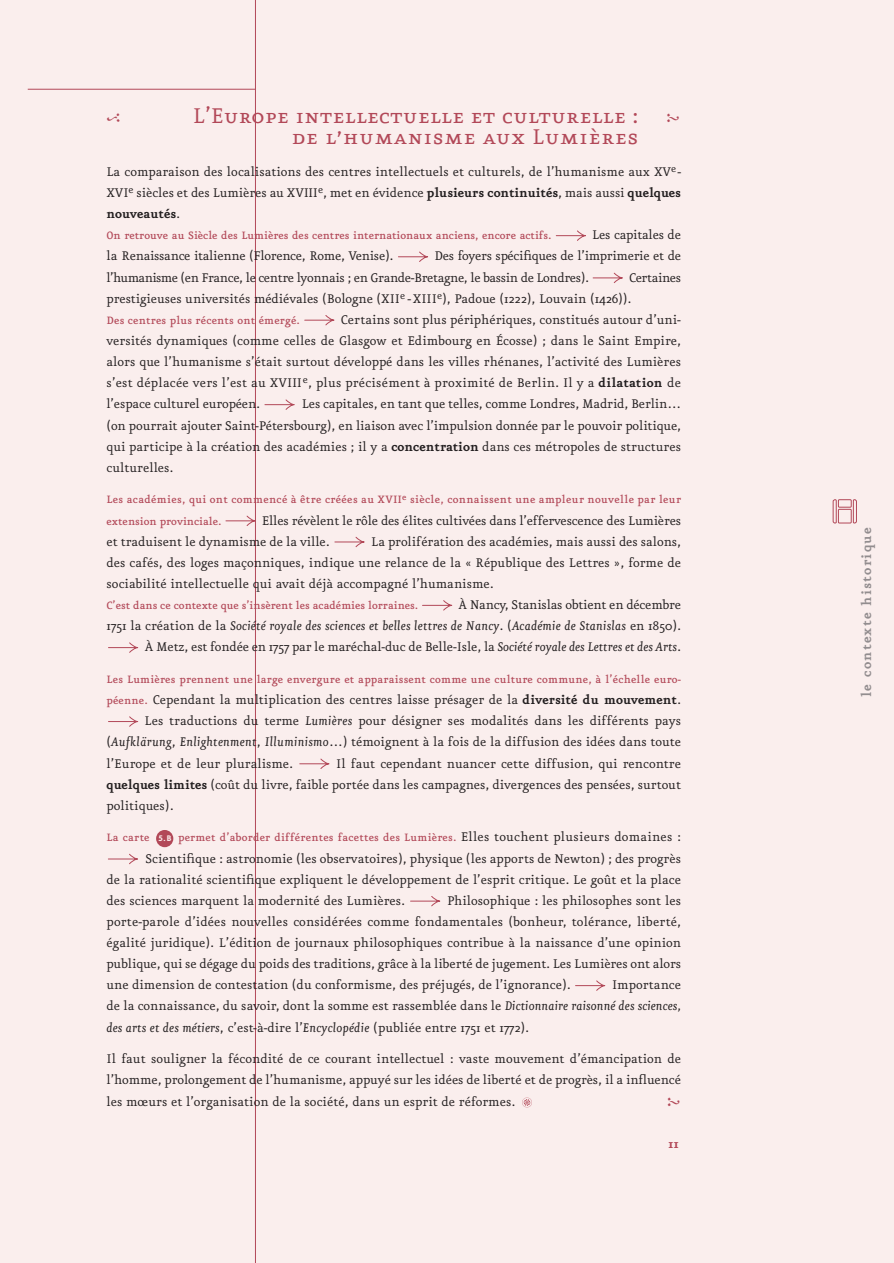
<style>
.page{position:relative;width:894px;height:1263px;background:#fff}
.page>*{position:absolute;margin:0;border:0;box-sizing:border-box;transform-origin:0 0}
.t1{font:25.5px/21px "Eureka Small Caps";color:#b24858;text-align:right}
.t2{font:700 15.75px "Eureka";letter-spacing:.075em;color:#928d8f}
.t3{font:15px/21.1px "Eureka";letter-spacing:-.005em;color:#231f20;text-align:justify}
.t4{font:15px/21.1px "Eureka";letter-spacing:-.025em;color:#231f20}
.t5{font:15px "Eureka Italic Osf";letter-spacing:.01em;color:#231f20}
.t6{font:700 15px "Eureka";color:#b24858}
.t7{font:500 12.75px/21.1px "Eureka";letter-spacing:.015em;color:#b24858}
.t8{font:9.75px "Eureka Sans Bold Caps";color:#fbefee}
.s1{font-weight:700}
.s2{font-family:"Eureka"}
.s3{font-family:"Eureka Italic Osf"}
.s4{font-weight:500;font-size:12.75px;color:#b24858}
.s5{font-weight:400;font-size:15px;color:#231f20}
</style>
<div class="page">
<div style="left:0;top:0;width:893px;height:1263px;background:#faeeed"></div>
<svg style="left:667px;top:1098px;width:12px;height:8px"></svg>
<svg style="left:107px;top:114px;width:13px;height:8px"></svg>
<svg style="left:667px;top:114px;width:11px;height:8px"></svg>
<h1 class="t1" style="left:193px;top:104px;width:447px">L’Europe intellectuelle et culturelle : de l’humanisme aux Lumières</h1>
<p class="t3" style="left:106px;top:163px;width:576px">La comparaison des localisations des centres intellectuels et culturels, de l’humanisme aux XV<sup>e</sup>-XVI<sup>e</sup> siècles et des Lumières au XVIII<sup>e</sup>, met en évidence <span class="s1">plusieurs continuités</span>, mais aussi <span class="s1">quelques nouveautés</span>.</p>
<p class="t7" style="left:106px;top:227px;width:446px">On retrouve au Siècle des Lumières des centres internationaux anciens, encore actifs.</p>
<p class="t3" style="left:592px;top:226px;width:90px">Les capitales de</p>
<p class="t3" style="left:106px;top:248px;width:288px">la Renaissance italienne (Florence, Rome, Venise).</p>
<p class="t4" style="left:106px;top:248px;width:576px;text-indent:328px">Des foyers spécifiques de l’imprimerie et de l’humanisme (en France, le centre lyonnais ; en Grande-Bretagne, le bassin de Londres).</p>
<p class="t3" style="left:106px;top:269px;width:576px;text-indent:522px">Certaines prestigieuses universités médiévales (Bologne (XII<sup>e</sup> - XIII<sup>e</sup>), Padoue (1222), Louvain (1426)).</p>
<p class="t7" style="left:106px;top:311px;width:195px">Des centres plus récents ont émergé.</p>
<p class="t3" style="left:106px;top:311px;width:576px;text-indent:234px">Certains sont plus périphériques, constitués autour d’uni&shy;versités dynamiques (comme celles de Glasgow et Edimbourg en Écosse) ; dans le Saint Empire, alors que l’humanisme s’était surtout développé dans les villes rhénanes, l’activité des Lumières s’est déplacée vers l’est au XVIII<sup>e</sup>, plus précisément à proximité de Berlin. Il y a <span class="s1">dilatation</span> de l’espace culturel européen.</p>
<p class="t3" style="left:106px;top:395px;width:576px;text-indent:195px">Les capitales, en tant que telles, comme Londres, Madrid, Berlin… (on pourrait ajouter Saint-Pétersbourg), en liaison avec l’impulsion donnée par le pouvoir politique, qui participe à la création des académies ; il y a <span class="s1">concentration</span> dans ces métropoles de structures culturelles.</p>
<p class="t7" style="left:106px;top:491px;width:576px">Les académies, qui ont commencé à être créées au XVII<sup>e</sup> siècle, connaissent une ampleur nouvelle par leur extension provinciale.</p>
<p class="t3" style="left:106px;top:512px;width:576px;text-indent:155px">Elles révèlent le rôle des élites cultivées dans l’effervescence des Lumières et traduisent le dynamisme de la ville.</p>
<p class="t3" style="left:106px;top:533px;width:576px;text-indent:264px">La prolifération des académies, mais aussi des salons, des cafés, des loges maçonniques, indique une relance de la « République des Lettres », forme de sociabilité intellectuelle qui avait déjà accompagné l’humanisme.</p>
<p class="t7" style="left:106px;top:596px;width:313px">C’est dans ce contexte que s’insèrent les académies lorraines.</p>
<p class="t3" style="left:458px;top:596px;width:224px">À Nancy, Stanislas obtient en décembre</p>
<p class="t5" style="left:106px;top:621px;width:576px"><span class="s2">1751 la création de la</span> Société royale des sciences et belles lettres de Nancy<span class="s2">. (</span>Académie de Stanislas <span class="s2">en 1850).</span></p>
<p class="t3" style="left:145px;top:638px;width:537px">À Metz, est fondée en 1757 par le maréchal-duc de Belle-Isle, la <span class="s3">Société royale des Lettres et des Arts</span>.</p>
<p class="t7" style="left:106px;top:670px;width:576px">Les Lumières prennent une large envergure et apparaissent comme une culture commune, à l’échelle euro-</p>
<p class="t3" style="left:106px;top:691px;width:576px"><span class="s4">péenne.</span> Cependant la multiplication des centres laisse présager de la <span class="s1">diversité du mouvement</span>.</p>
<p class="t3" style="left:144px;top:712px;width:537px">Les traductions du terme <span class="s3">Lumières</span> pour désigner ses modalités dans les différents pays</p>
<p class="t3" style="left:106px;top:733px;width:576px">(<span class="s3">Aufklärung</span>, <span class="s3">Enlightenment</span>, <span class="s3">Illuminismo</span>…) témoignent à la fois de la diffusion des idées dans toute</p>
<p class="t3" style="left:106px;top:754px;width:188px">l’Europe et de leur pluralisme.</p>
<p class="t3" style="left:106px;top:754px;width:576px;text-indent:229px">Il faut cependant nuancer cette diffusion, qui rencontre <span class="s1">quelques limites</span> (coût du livre, faible portée dans les campagnes, divergences des pensées, surtout politiques).</p>
<p class="t7" style="left:106px;top:829px;width:45px">La carte</p>
<p class="t7" style="left:178px;top:829px;width:504px">permet d’aborder différentes facettes des Lumières. <span class="s5">Elles touchent plusieurs domaines :</span></p>
<p class="t3" style="left:106px;top:849px;width:576px;text-indent:39px">Scientifique : astronomie (les observatoires), physique (les apports de Newton) ; des progrès de la rationalité scientifique expliquent le développement de l’esprit critique. Le goût et la place des sciences marquent la modernité des Lumières.</p>
<p class="t8" style="left:158px;top:832px;width:15px">5. B</p>
<p class="t3" style="left:106px;top:892px;width:576px;text-indent:340px">Philosophique : les philosophes sont les porte-parole d’idées nouvelles considérées comme fondamentales (bonheur, tolérance, liberté, égalité juridique). L’édition de journaux philosophiques contribue à la naissance d’une opinion publique, qui se dégage du poids des traditions, grâce à la liberté de jugement. Les Lumières ont alors une dimension de contestation (du conformisme, des préjugés, de l’ignorance).</p>
<p class="t3" style="left:106px;top:976px;width:576px;text-indent:505px">Importance de la connaissance, du savoir, dont la somme est rassemblée dans le <span class="s3">Dictionnaire raisonné des sciences, des arts et des métiers</span>, c’est-à-dire l’<span class="s3">Encyclopédie</span> (publiée entre 1751 et 1772).</p>
<p class="t3" style="left:106px;top:1050px;width:576px">Il faut souligner la fécondité de ce courant intellectuel : vaste mouvement d’émancipation de l’homme, prolongement de l’humanisme, appuyé sur les idées de liberté et de progrès, il a influencé les mœurs et l’organisation de la société, dans un esprit de réformes.</p>
<p class="t6" style="left:667px;top:1139px;width:13px">11</p>
<p class="t2" style="left:861px;top:697px;width:171px;rotate:-90deg">le contexte historique</p>
</div>
